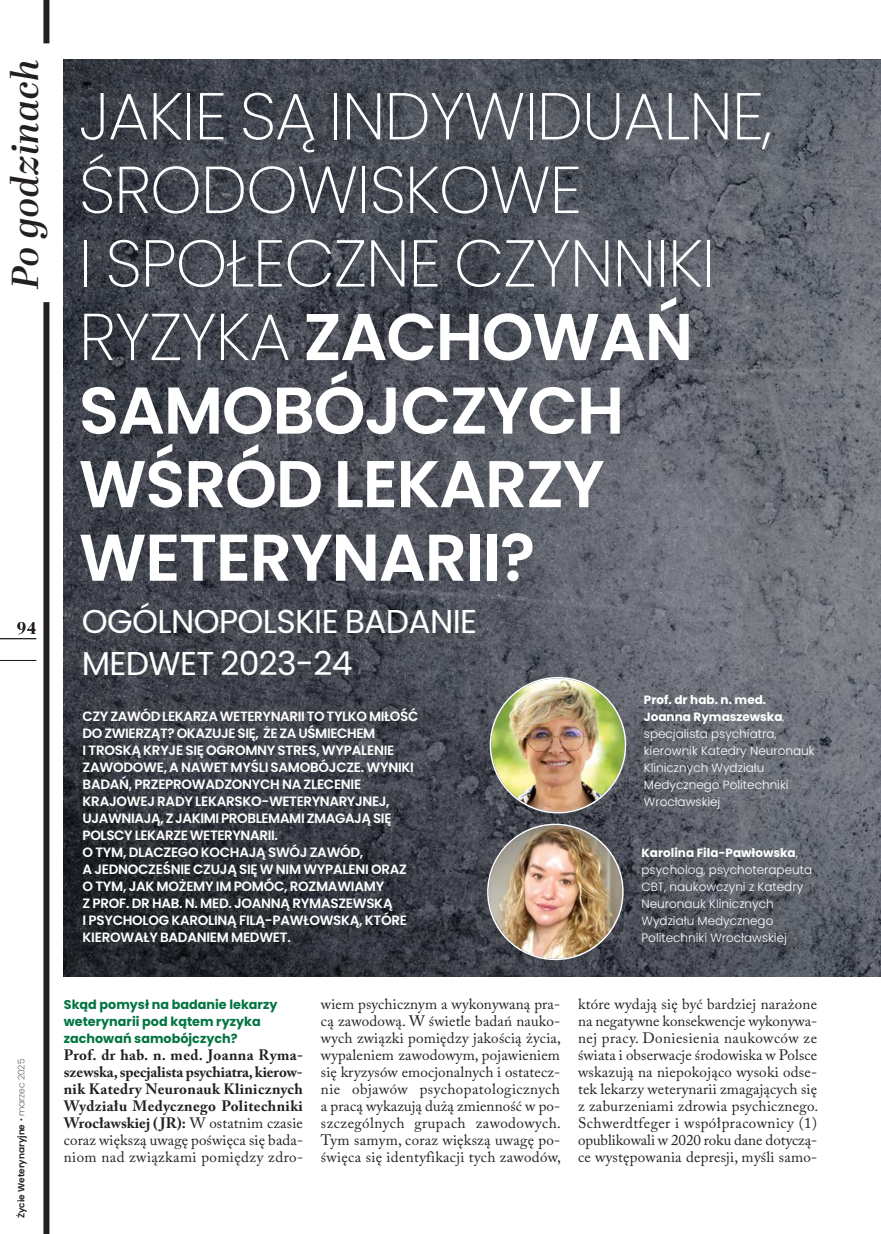
<style>
.page{position:relative;width:881px;height:1234px;background:#fff}
.page>*{position:absolute;margin:0;border:0;box-sizing:border-box;transform-origin:0 0}
.t1{font:200 66px/73.5px "Poppins";letter-spacing:-.02em;color:#fff}
.t2{font:italic 600 37.5px "Abril Display";letter-spacing:.02em;color:#231f20}
.t3{font:33px/42px "Poppins";letter-spacing:-.02em;color:#fff}
.t4{font:700 18px "Bauer Bodni EU";color:#231f20}
.t5{font:15px/17px "Adobe Caslon Pro";letter-spacing:.015em;color:#231f20;text-align:justify}
.t6{font:700 15px/17px "Adobe Caslon Pro";letter-spacing:.02em;color:#231f20;text-align:justify}
.t7{font:600 13.5px/17px "Poppins";letter-spacing:-.02em;color:#fff}
.t8{font:700 12.75px/17px "Poppins";color:#007440}
.t9{font:300 12px/17px "Poppins";color:#fff}
.t10{font:600 9px "Poppins";color:#231f20}
.s1{font-weight:600}
.s2{font-weight:700}
.s3{font-weight:200}
.s4{font-weight:400}
</style>
<div class="page">
<hr style="left:0;top:638px;width:36px;height:1px;background:#231f20">
<hr style="left:0;top:660px;width:36px;height:1px;background:#231f20">
<div style="left:43px;top:302px;width:6px;height:931px;background:#231f20"></div>
<div style="left:43px;top:0;width:6px;height:43px;background:#231f20"></div>
<img style="left:64px;top:60px;width:816px;height:915px">
<img style="left:489px;top:676px;width:137px;height:137px">
<img style="left:487px;top:823px;width:136px;height:136px">
<h2 class="t2" style="left:6px;top:289px;width:231px;rotate:-90deg">Po godzinach</h2>
<p class="t4" style="left:17px;top:616px;width:21px">94</p>
<h1 class="t1" style="left:79px;top:87px;width:694px">JAKIE SĄ INDYWIDUALNE,<br>ŚRODOWISKOWE<br>I SPOŁECZNE CZYNNIKI<br>RYZYKA <span class="s1">ZACHOWAŃ<br>SAMOBÓJCZYCH<br>WŚRÓD LEKARZY<br>WETERYNARII?</span></h1>
<h3 class="t3" style="left:82px;top:603px;width:396px">OGÓLNOPOLSKIE BADANIE<br>MEDWET 2023-24</h3>
<p class="t7" style="left:83px;top:709px;width:337px">CZY ZAWÓD LEKARZA WETERYNARII TO TYLKO MIŁOŚĆ DO ZWIERZĄT? OKAZUJE SIĘ, ŻE ZA UŚMIECHEM<br>I TROSKĄ KRYJE SIĘ OGROMNY STRES, WYPALENIE ZAWODOWE, A NAWET MYŚLI SAMOBÓJCZE. WYNIKI BADAŃ, PRZEPROWADZONYCH NA ZLECENIE KRAJOWEJ RADY LEKARSKO-WETERYNARYJNEJ, UJAWNIAJĄ, Z JAKIMI PROBLEMAMI ZMAGAJĄ SIĘ POLSCY LEKARZE WETERYNARII.<br>O TYM, DLACZEGO KOCHAJĄ SWÓJ ZAWÓD,<br>A JEDNOCZEŚNIE CZUJĄ SIĘ W NIM WYPALENI ORAZ O TYM, JAK MOŻEMY IM POMÓC, ROZMAWIAMY<br>Z PROF. DR HAB. N. MED. JOANNĄ RYMASZEWSKĄ<br>I PSYCHOLOG KAROLINĄ FILĄ-PAWŁOWSKĄ, KTÓRE KIEROWAŁY BADANIEM MEDWET.</p>
<p class="t9" style="left:643px;top:692px;width:172px"><span class="s2">Prof. dr hab. n. med.<br>Joanna Rymaszewska</span>, specjalista psychiatra, kierownik Katedry Neuronauk<br>Klinicznych Wydziału<br>Medycznego Politechniki<br>Wrocławskiej</p>
<p class="t9" style="left:641px;top:845px;width:172px"><span class="s2">Karolina Fila-Pawłowska</span>, psycholog, psychoterapeuta<br>CBT, naukowczyni z Katedry<br>Neuronauk Klinicznych<br>Wydziału Medycznego<br>Politechniki Wrocławskiej</p>
<p class="t10" style="left:18px;top:1217px;width:161px;rotate:-90deg">Życie Weterynaryjne <span class="s3">• marzec 2025</span></p>
<p class="t8" style="left:64px;top:997px;width:215px">Skąd pomysł na badanie lekarzy weterynarii pod kątem ryzyka zachowań samobójczych?</p>
<p class="t6" style="left:64px;top:1048px;width:241px">Prof. dr hab. n. med. Jo an na Ry ma - szew ska, spe cja li sta psy chia tra, kie row - nik Ka te dry Neu ro nauk Kli nicz nych Wy dzia łu Me dycz ne go Po li tech ni ki Wro cław skiej ( JR): <span class="s4">W ostat nim cza sie co raz więk szą uwa gę po świę ca się ba da - niom nad związ ka mi po mię dzy zdro -</span></p>
<p class="t5" style="left:321px;top:997px;width:241px">wiem psy chicz nym a wy ko ny wa ną pra - cą za wo do wą. W świe tle ba dań na uko - wych związ ki po mię dzy ja ko ścią ży cia, wy pa le niem za wo do wym, po ja wie niem się kry zy sów emo cjo nal nych i osta tecz - nie ob ja wów psy cho pa to lo gicz nych a pra cą wy ka zu ją du żą zmien ność w po - szcze gól nych gru pach za wo do wych.<br>Tym sa mym, co raz więk szą uwa gę po - świę ca się iden ty fi ka cji tych za wo dów,</p>
<p class="t5" style="left:578px;top:997px;width:241px">któ re wy da ją się być bar dziej na ra żo ne na ne ga tyw ne kon se kwen cje wy ko ny wa - nej pra cy. Do nie sie nia na ukow ców ze świa ta i ob ser wa cje śro do wi ska w Pol sce wska zu ją na nie po ko ją co wy so ki od se - tek le ka rzy we te ry na rii zma ga ją cych się z za bu rze nia mi zdro wia psy chicz ne go.<br>Schwerdt fe ger i współ pra cow ni cy (1) opu bli ko wa li w 2020 ro ku da ne do ty czą - ce wy stę po wa nia de pre sji, my śli sa mo -</p>
</div>
